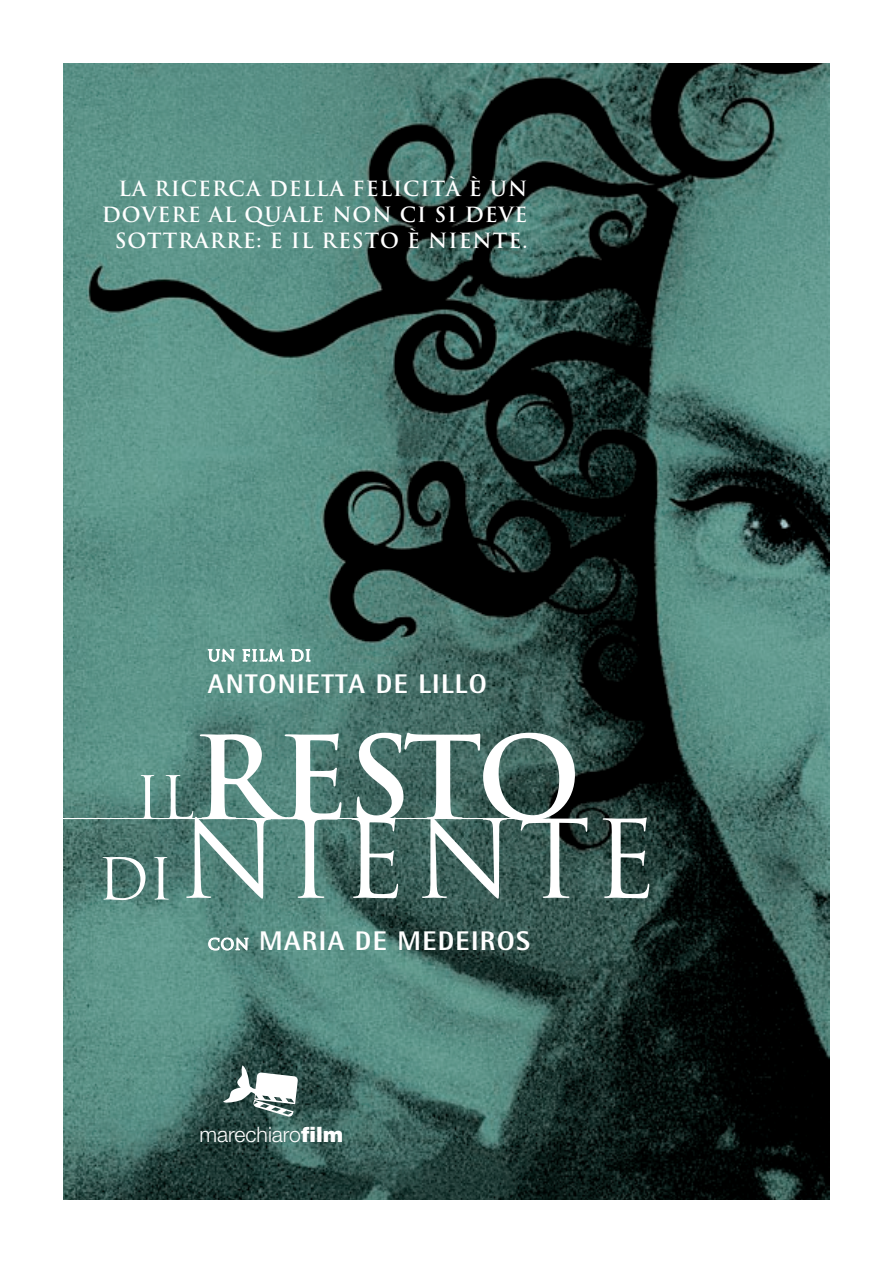
<style>
.page{position:relative;width:893px;height:1263px;background:#fff}
.page>*{position:absolute;margin:0;border:0;box-sizing:border-box;transform-origin:0 0}
.t1{font:700 112.35px "Trajan";color:#fff}
.t2{font:105.45px "Trajan";color:#fff}
.t3{font:58.05px "Trajan";color:#fff}
.t4{font:56.25px "Trajan";color:#fff}
.t5{font:800 27px "Rotis Semi Sans";letter-spacing:.05em;color:#fff}
.t6{font:300 21.15px "Helvetica Neue";color:#fff}
.t7{font:700 20.4px/26.1px "Trajan";letter-spacing:.05em;color:#fff;text-align:right}
.s1{font-family:"Trajan";font-weight:400;font-size:15px}
.s2{font-weight:900}
</style>
<div class="page">
<img style="left:64px;top:64px;width:765px;height:1135px">
<svg style="left:207px;top:648px;width:28px;height:15px"></svg>
<svg style="left:242px;top:622px;width:69px;height:66px;background:#699c92"></svg>
<svg style="left:207px;top:937px;width:42px;height:14px"></svg>
<hr style="left:0;top:818px;width:542px;height:1px;background:#fff">
<svg style="left:223px;top:1065px;width:75px;height:52px"></svg>
<p class="t7" style="left:102px;top:175px;width:427px">LA RICERCA DELLA FELICITÀ È UN<br>DOVERE AL QUALE NON CI SI DEVE<br>SOTTRARRE: E IL RESTO È NIENTE.</p>
<h3 class="t5" style="left:208px;top:667px;width:280px">ANTONIETTA DE LILLO</h3>
<h1 class="t1" style="left:193px;top:708px;width:77px">RESTO</h1>
<h2 class="t2" style="left:179px;top:796px;width:479px">NI ENTE</h2>
<h3 class="t3" style="left:135px;top:763px;width:28px">IL</h3>
<h3 class="t4" style="left:97px;top:845px;width:35px">DI</h3>
<h3 class="t5" style="left:208px;top:923px;width:324px"><span class="s1">CON</span> MARIA DE MEDEIROS</h3>
<p class="t6" style="left:200px;top:1121px;width:145px">marechiaro<span class="s2">film</span></p>
</div>
